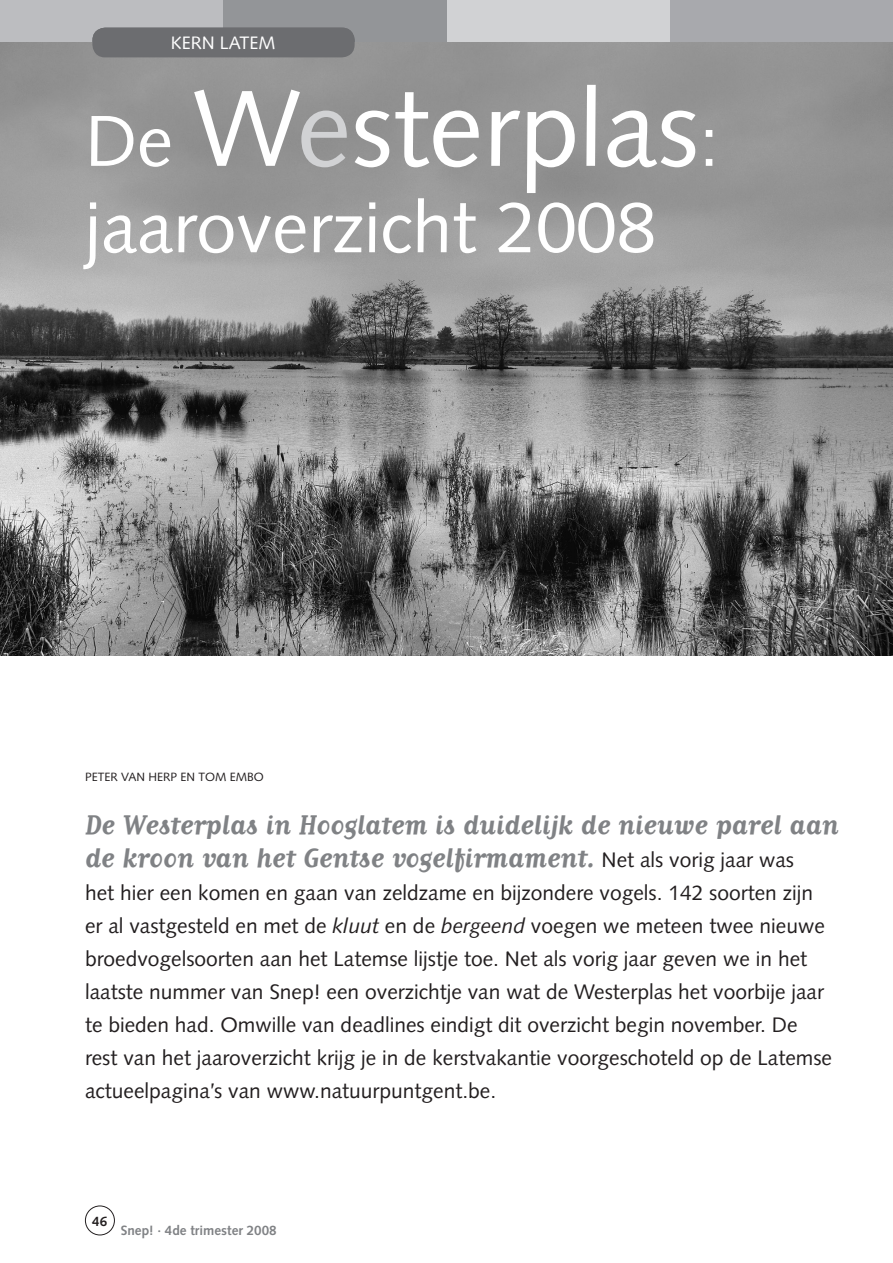
<style>
.page{position:relative;width:893px;height:1263px;background:#fff}
.page>*{position:absolute;margin:0;border:0;box-sizing:border-box;transform-origin:0 0}
.Titeltekst48{font:108px "Syntax";color:#fff}
.Titeltekst48-2{font:72px "Syntax";color:#fff}
.Inleiding{font:700 31.5px/33px "Matrix Script";color:#808285}
.Inleiding-2{font:21px/33px "Syntax";color:#231f20}
.t1{font:18px "Syntax";color:#fff}
.t2{font:700 13.5px "Syntax";color:#808285}
.t3{font:700 13.5px "Syntax";color:#231f20}
.Hoofdtekst{font:12px "Syntax";color:#231f20}
.s1{font-size:72px}
.s2{color:#d1d2d4}
.s3{font-family:"Syntax";font-weight:400;font-size:21px;color:#231f20}
.s4{font-style:italic}
</style>
<div class="page">
<div style="left:670px;top:0;width:223px;height:43px;background:#a8a9ad"></div>
<div style="left:446px;top:0;width:224px;height:43px;background:#d1d2d4"></div>
<div style="left:223px;top:0;width:223px;height:43px;background:#939598"></div>
<div style="left:0;top:0;width:223px;height:43px;background:#bcbdc0"></div>
<div style="left:85px;top:1205px;width:30px;height:30px;border:1px solid #231f20;border-radius:50%"></div>
<hr style="left:892px;top:0;width:1px;height:43px;background:#bcbdc0">
<img style="left:0;top:43px;width:893px;height:612px">
<div style="left:92px;top:28px;width:263px;height:29px;background:#6c6d70;border-radius:13px"></div>
<p class="t1" style="left:141px;top:32px;width:166px">XXXXXXXXXXXXXXX</p>
<p class="Titeltekst48" style="left:85px;top:65px;width:635px"><span class="s1">De</span> W<span class="s2">e</span>sterplas<span class="s1">:</span></p>
<p class="Titeltekst48-2" style="left:85px;top:185px;width:573px">jaaroverzicht 2008</p>
<p class="t1" style="left:171px;top:32px;width:106px">KERN LATEM</p>
<p class="Hoofdtekst" style="left:85px;top:769px;width:180px">PETER VAN HERP EN TOM EMBO</p>
<p class="Inleiding" style="left:85px;top:808px;width:755px">De Westerplas in Hooglatem is duidelijk de nieuwe parel aan de kroon van het Gentse vogelfirmament. <span class="s3">Net als vorig jaar was</span></p>
<p class="Inleiding-2" style="left:85px;top:877px;width:748px">het hier een komen en gaan van zeldzame en bijzondere vogels. 142 soorten zijn er al vastgesteld en met de <span class="s4">kluut</span> en de <span class="s4">bergeend</span> voegen we meteen twee nieuwe broedvogelsoorten aan het Latemse lijstje toe. Net als vorig jaar geven we in het laatste nummer van Snep! een overzichtje van wat de Westerplas het voorbije jaar te bieden had. Omwille van deadlines eindigt dit overzicht begin november. De rest van het jaaroverzicht krijg je in de kerstvakantie voorgeschoteld op de Latemse actueelpagina’s van www.natuurpuntgent.be.</p>
<p class="t3" style="left:92px;top:1213px;width:17px">46</p>
<p class="t2" style="left:121px;top:1223px;width:158px">Snep! · 4de trimester 2008</p>
</div>
